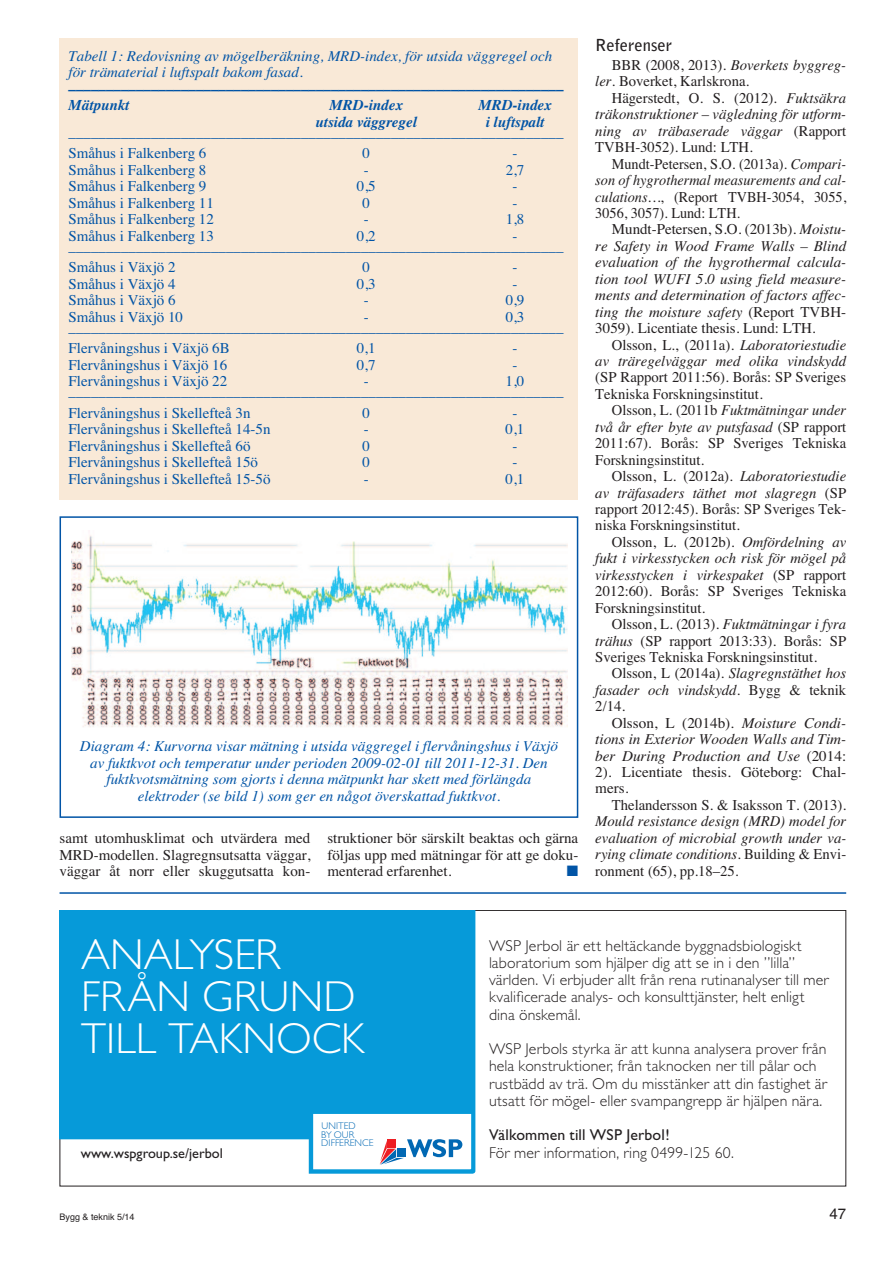
<style>
.page{position:relative;width:893px;height:1263px;background:#fff}
.page>*{position:absolute;margin:0;border:0;box-sizing:border-box;transform-origin:0 0}
.t1{font:43.5px/42px "Gill Sans Light+RPWHLZ";color:#fff}
.t2{font:700 16.5px "Bell Gothic";color:#231f20}
.t3{font:15.75px/17.2px "Gill Sans Light+RPWHLZ";letter-spacing:.01em;color:#231f20}
.t4{font:15.75px "Gill Sans+GITYIN";letter-spacing:.01em;color:#231f20}
.t5{font:15px/16.5px "Times";color:#231f20;text-align:justify}
.t6{font:italic 15px/16.5px "Times";color:#231f20;text-align:justify}
.t7{font:15px/15px "Times";color:#0154a6}
.t8{font:italic 15px/16.5px "Times";color:#0154a6}
.t9{font:15px/16.5px "Times";color:#231f20;text-align:justify;scale:.95 1}
.t10{font:700 15px "Times";color:#0154a6}
.t11{font:italic 700 15px "Times";color:#0154a6}
.t12{font:15px "Helvetica";color:#231f20}
.t13{font:15px "Zapf Dingbats";color:#0154a6}
.t14{font:14.25px "Gill Sans+GITYIN";color:#231f20}
.t15{font:9.75px/8.2px "Gill Sans Light+RPWHLZ";letter-spacing:.005em;color:#0168b3}
.t16{font:9px "Helvetica";color:#231f20}
.s1{font-style:italic}
.s2{font-style:normal}
</style>
<div class="page">
<div style="left:60px;top:38px;width:518px;height:462px;background:#f9e9d7"></div>
<svg style="left:60px;top:910px;width:415px;height:264px;background:#1ba2dc"></svg>
<svg style="left:313px;top:1114px;width:158px;height:55px"></svg>
<hr style="left:60px;top:892px;width:786px;height:2px;background:#0154a6">
<img style="left:72px;top:535px;width:495px;height:193px">
<div style="left:60px;top:516px;width:518px;height:302px;border:2px solid #0154a6"></div>
<p class="t8" style="left:69px;top:49px;width:485px">Tabell 1: Redovisning av mögelberäkning, MRD-index, för utsida väggregel och för trämaterial i luftspalt bakom fasad.</p>
<p class="t10" style="left:69px;top:83px;width:496px">––––––––––––––––––––––––––––––––––––––––––––––––––––––––––––––––––</p>
<p class="t11" style="left:69px;top:100px;width:62px">Mätpunkt</p>
<p class="t11" style="left:329px;top:100px;width:75px">MRD-index</p>
<p class="t11" style="left:478px;top:100px;width:75px">MRD-index</p>
<p class="t11" style="left:316px;top:116px;width:103px">utsida väggregel</p>
<p class="t11" style="left:486px;top:116px;width:60px">i luftspalt</p>
<p class="t7" style="left:69px;top:130px;width:496px;line-height:16.5px">––––––––––––––––––––––––––––––––––––––––––––––––––––––––––––––––––<br>Småhus i Falkenberg 6</p>
<p class="t7" style="left:362px;top:147px;width:9px">0</p>
<p class="t7" style="left:513px;top:147px;width:6px">-</p>
<p class="t7" style="left:69px;top:163px;width:139px">Småhus i Falkenberg 8</p>
<p class="t7" style="left:364px;top:163px;width:6px">-</p>
<p class="t7" style="left:506px;top:163px;width:20px">2,7</p>
<p class="t7" style="left:69px;top:180px;width:139px">Småhus i Falkenberg 9</p>
<p class="t7" style="left:357px;top:180px;width:20px">0,5</p>
<p class="t7" style="left:513px;top:180px;width:6px">-</p>
<p class="t7" style="left:69px;top:196px;width:147px">Småhus i Falkenberg 11</p>
<p class="t7" style="left:362px;top:196px;width:9px">0</p>
<p class="t7" style="left:513px;top:196px;width:6px">-</p>
<p class="t7" style="left:69px;top:213px;width:147px">Småhus i Falkenberg 12</p>
<p class="t7" style="left:364px;top:213px;width:6px">-</p>
<p class="t7" style="left:506px;top:213px;width:20px">1,8</p>
<p class="t7" style="left:69px;top:229px;width:147px">Småhus i Falkenberg 13</p>
<p class="t7" style="left:357px;top:229px;width:20px">0,2</p>
<p class="t7" style="left:69px;top:229px;width:496px;text-indent:444px">- ––––––––––––––––––––––––––––––––––––––––––––––––––––––––––––––––––</p>
<p class="t7" style="left:69px;top:261px;width:109px">Småhus i Växjö 2</p>
<p class="t7" style="left:362px;top:261px;width:9px">0</p>
<p class="t7" style="left:512px;top:261px;width:6px">-</p>
<p class="t7" style="left:69px;top:277px;width:109px">Småhus i Växjö 4</p>
<p class="t7" style="left:357px;top:277px;width:20px">0,3</p>
<p class="t7" style="left:513px;top:277px;width:6px">-</p>
<p class="t7" style="left:69px;top:294px;width:109px">Småhus i Växjö 6</p>
<p class="t7" style="left:364px;top:294px;width:6px">-</p>
<p class="t7" style="left:506px;top:294px;width:20px">0,9</p>
<p class="t7" style="left:69px;top:310px;width:116px">Småhus i Växjö 10</p>
<p class="t7" style="left:364px;top:310px;width:6px">-</p>
<p class="t7" style="left:69px;top:310px;width:496px;text-indent:437px">0,3 ––––––––––––––––––––––––––––––––––––––––––––––––––––––––––––––––––</p>
<p class="t7" style="left:69px;top:342px;width:163px">Flervåningshus i Växjö 6B</p>
<p class="t7" style="left:357px;top:342px;width:20px">0,1</p>
<p class="t7" style="left:512px;top:342px;width:6px">-</p>
<p class="t7" style="left:69px;top:358px;width:160px">Flervåningshus i Växjö 16</p>
<p class="t7" style="left:357px;top:358px;width:20px">0,7</p>
<p class="t7" style="left:512px;top:358px;width:6px">-</p>
<p class="t7" style="left:69px;top:375px;width:160px">Flervåningshus i Växjö 22</p>
<p class="t7" style="left:364px;top:375px;width:6px">-</p>
<p class="t7" style="left:69px;top:375px;width:496px;text-indent:437px">1,0 ––––––––––––––––––––––––––––––––––––––––––––––––––––––––––––––––––</p>
<p class="t7" style="left:69px;top:406px;width:184px">Flervåningshus i Skellefteå 3n</p>
<p class="t7" style="left:362px;top:406px;width:9px">0</p>
<p class="t7" style="left:512px;top:406px;width:6px">-</p>
<p class="t7" style="left:69px;top:423px;width:204px">Flervåningshus i Skellefteå 14-5n</p>
<p class="t7" style="left:364px;top:423px;width:6px">-</p>
<p class="t7" style="left:506px;top:423px;width:20px">0,1</p>
<p class="t7" style="left:69px;top:439px;width:184px">Flervåningshus i Skellefteå 6ö</p>
<p class="t7" style="left:362px;top:439px;width:9px">0</p>
<p class="t7" style="left:512px;top:439px;width:6px">-</p>
<p class="t7" style="left:69px;top:456px;width:191px">Flervåningshus i Skellefteå 15ö</p>
<p class="t7" style="left:362px;top:456px;width:9px">0</p>
<p class="t7" style="left:512px;top:456px;width:6px">-</p>
<p class="t7" style="left:69px;top:472px;width:204px">Flervåningshus i Skellefteå 15-5ö</p>
<p class="t7" style="left:364px;top:472px;width:6px">-</p>
<p class="t7" style="left:506px;top:472px;width:20px">0,1</p>
<p class="t8" style="left:80px;top:739px;width:479px;text-align:center">Diagram 4: Kurvorna visar mätning i utsida väggregel i flervåningshus i Växjö av fuktkvot och temperatur under perioden 2009-02-01 till 2011-12-31. Den fuktkvotsmätning som gjorts i denna mätpunkt har skett med förlängda elektroder (se bild 1) som ger en något överskattad fuktkvot.</p>
<p class="t5" style="left:60px;top:831px;width:252px">samt utomhusklimat och utvärdera med MRD-modellen. Slagregnsutsatta väggar, väggar åt norr eller skuggutsatta kon-</p>
<p class="t5" style="left:327px;top:831px;width:253px">struktioner bör särskilt beaktas och gärna följas upp med mätningar för att ge doku&shy;menterad erfarenhet.</p>
<p class="t13" style="left:567px;top:864px;width:13px">■</p>
<p class="t2" style="left:595px;top:38px;width:78px">Referenser</p>
<p class="t5" style="left:595px;top:58px;width:252px;text-indent:17px">BBR (2008, 2013). <span class="s1">Boverkets byggreg - ler</span>. Boverket, Karlskrona.</p>
<p class="t6" style="left:595px;top:91px;width:252px;text-indent:16px"><span class="s2">Hägerstedt, O. S. (2012).</span> Fuktsäkra träkonstruktioner – vägledning för utform&shy;ning av träbaserade väggar <span class="s2">(Rapport TVBH-3052). Lund: LTH.</span></p>
<p class="t9" style="left:595px;top:157px;width:266px;text-indent:17px">Mundt-Petersen, S.O. (2013a). <span class="s1">Compari&shy;son of hygrothermal measurements and cal&shy;culations…</span>, (Report TVBH-3054, 3055, 3056, 3057). Lund: LTH.</p>
<p class="t6" style="left:595px;top:222px;width:252px;text-indent:16px"><span class="s2">Mundt-Petersen, S.O. (2013b).</span> Moistu&shy;re Safety in Wood Frame Walls – Blind evaluation of the hygrothermal calcula&shy;tion tool WUFI 5.0 using field measure&shy;ments and determination of factors affec&shy;ting the moisture safety <span class="s2">(Report TVBH-3059). Licentiate thesis. Lund: LTH.</span></p>
<p class="t6" style="left:595px;top:338px;width:252px;text-align:right"><span class="s2">Olsson, L., (2011a).</span> Laboratoriestudie av träregelväggar med olika vindskydd</p>
<p class="t5" style="left:595px;top:371px;width:252px">(SP Rapport 2011:56). Borås: SP Sveriges<br>Tekniska Forskningsinstitut.</p>
<p class="t5" style="left:595px;top:403px;width:252px;text-indent:16px">Olsson, L. (2011b <span class="s1">Fuktmätningar under två år efter byte av putsfasad</span> (SP rapport 2011:67). Borås: SP Sveriges Tekniska Forskningsinstitut.</p>
<p class="t5" style="left:595px;top:469px;width:252px;text-indent:17px">Olsson, L. (2012a). <span class="s1">Laboratoriestudie av träfasaders täthet mot slagregn</span> (SP rapport 2012:45). Borås: SP Sveriges Tek&shy;niska Forskningsinstitut.</p>
<p class="t5" style="left:595px;top:535px;width:252px;text-indent:16px">Olsson, L. (2012b). <span class="s1">Omfördelning av fukt i virkesstycken och risk för mögel på virkesstycken i virkespaket</span> (SP rapport 2012:60). Borås: SP Sveriges Tekniska Forskningsinstitut.</p>
<p class="t5" style="left:595px;top:617px;width:252px;text-indent:17px">Olsson, L. (2013). <span class="s1">Fuktmätningar i fyra trähus</span> (SP rapport 2013:33). Borås: SP Sveriges Tekniska Forskningsinstitut.</p>
<p class="t6" style="left:595px;top:666px;width:252px;text-indent:16px"><span class="s2">Olsson, L (2014a).</span> Slagregnstäthet hos fasader och vindskydd<span class="s2">. Bygg &amp; teknik 2/14.</span></p>
<p class="t6" style="left:595px;top:716px;width:252px;text-indent:16px"><span class="s2">Olsson, L (2014b).</span> Moisture Condi&shy;tions in Exterior Wooden Walls and Tim&shy;ber During Production and Use <span class="s2">(2014:<br>2). Licentiate thesis. Göteborg: Chal&shy;mers.</span></p>
<p class="t5" style="left:612px;top:798px;width:236px">Thelandersson S. &amp; Isaksson T. (2013).</p>
<p class="t6" style="left:595px;top:814px;width:252px">Mould resistance design (MRD) model for evaluation of microbial growth under va&shy;rying climate conditions<span class="s2">. Building &amp; Envi&shy;ronment (65), pp.18–25.</span></p>
<h1 class="t1" style="left:81px;top:938px;width:285px">ANALYSER<br>FRÅN GRUND<br>TILL TAKNOCK</h1>
<p class="t14" style="left:81px;top:1144px;width:144px">www.wspgroup.se/jerbol</p>
<p class="t15" style="left:321px;top:1123px;width:54px">UNITED<br>BY OUR<br>DIFFERENCE</p>
<p class="t3" style="left:489px;top:938px;width:341px">WSP Jerbol är ett heltäckande byggnadsbiologiskt laboratorium som hjälper dig att se in i den ”lilla” världen. Vi erbjuder allt från rena rutinanalyser till mer kvalificerade analys- och konsulttjänster, helt enligt dina önskemål.</p>
<p class="t3" style="left:489px;top:1042px;width:340px">WSP Jerbols styrka är att kunna analysera prover från hela konstruktioner, från taknocken ner till pålar och rustbädd av trä. Om du misstänker att din fastighet är utsatt för mögel- eller svampangrepp är hjälpen nära.</p>
<p class="t4" style="left:489px;top:1126px;width:182px">Välkommen till WSP Jerbol!</p>
<p class="t3" style="left:489px;top:1145px;width:246px">För mer information, ring 0499-125 60.</p>
<p class="t16" style="left:60px;top:1213px;width:77px">Bygg &amp; teknik 5/14</p>
<p class="t12" style="left:829px;top:1208px;width:18px">47</p>
</div>
